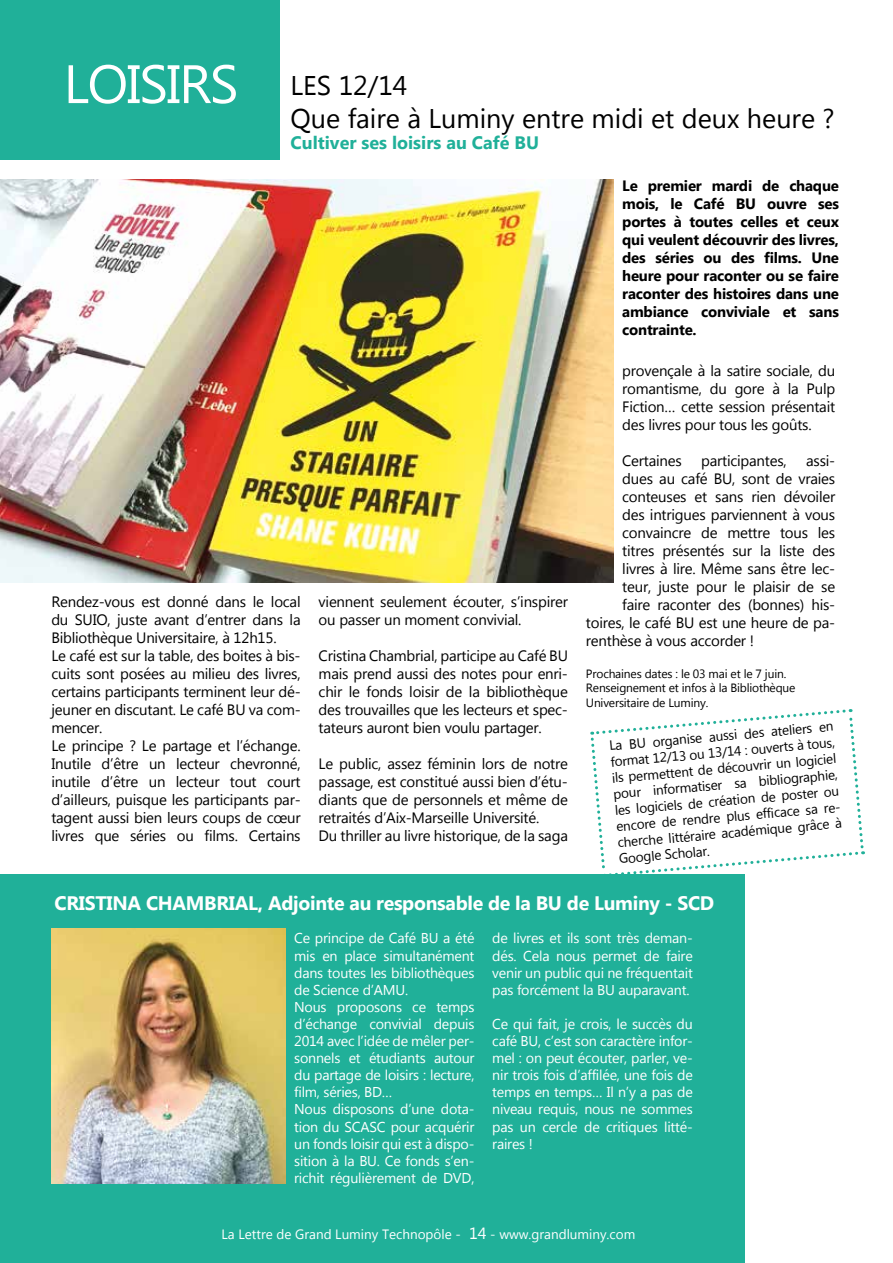
<style>
.page{position:relative;width:893px;height:1263px;background:#fff}
.page>*{position:absolute;margin:0;border:0;box-sizing:border-box;transform-origin:0 0}
.t1{font:54px "Microsoft New Tai Lue";letter-spacing:-.03em;color:#fff}
.t2{font:27px/32.4px "Microsoft New Tai Lue";color:#000}
.t3{font:700 19.5px "Microsoft New Tai Lue";letter-spacing:-.015em;color:#fff}
.t4{font:700 18px "Microsoft New Tai Lue";color:#20b099}
.t5{font:15px/18px "Microsoft New Tai Lue";letter-spacing:-.015em;color:#000}
.t6{font:700 15px/18px "Microsoft New Tai Lue";letter-spacing:-.015em;color:#000;text-align:justify}
.t7{font:14.25px/17.1px "Microsoft New Tai Lue";letter-spacing:-.015em;color:#fff;text-align:justify}
.t8{font:13.5px/16.2px "Microsoft New Tai Lue";color:#000;text-align:justify}
.t9{font:13.5px "Microsoft New Tai Lue";color:#fff}
.t10{font:12px/14.4px "Microsoft New Tai Lue";letter-spacing:-.015em;color:#000}
.s1{font-size:16.2px}
</style>
<div class="page">
<div style="left:0;top:0;width:280px;height:159px;background:#20b099"></div>
<div style="left:0;top:874px;width:744px;height:389px;background:#20b099"></div>
<img style="left:0;top:180px;width:614px;height:403px">
<img style="left:51px;top:928px;width:235px;height:255px">
<svg style="left:590px;top:709px;width:275px;height:169px"></svg>
<h1 class="t1" style="left:64px;top:53px;width:176px">LOISIRS</h1>
<h2 class="t2" style="left:291px;top:72px;width:546px">LES 12/14<br>Que faire à Luminy entre midi et deux heure ?</h2>
<p class="t4" style="left:291px;top:133px;width:250px">Cultiver ses loisirs au Café BU</p>
<p class="t6" style="left:622px;top:178px;width:218px">Le premier mardi de chaque mois, le Café BU ouvre ses portes à toutes celles et ceux qui veulent découvrir des livres, des séries ou des films. Une heure pour raconter ou se faire raconter des histoires dans une ambiance conviviale et sans contrainte.</p>
<p class="t5" style="left:51px;top:594px;width:251px">Rendez-vous est donné dans le local du SUIO, juste avant d’entrer dans la Bibliothèque Universitaire, à 12h15.<br>Le café est sur la table, des boites à bis&shy;cuits sont posées au milieu des livres, certains participants terminent leur dé&shy;jeuner en discutant. Le café BU va com&shy;mencer.<br>Le principe ? Le partage et l’échange.<br>Inutile d’être un lecteur chevronné, inutile d’être un lecteur tout court d’ailleurs, puisque les participants par&shy;tagent aussi bien leurs coups de cœur livres que séries ou films. Certains</p>
<p class="t5" style="left:319px;top:594px;width:251px">viennent seulement écouter, s’inspirer ou passer un moment convivial.</p>
<p class="t5" style="left:319px;top:648px;width:251px;text-align:justify">Cristina Chambrial, participe au Café BU mais prend aussi des notes pour enri&shy;chir le fonds loisir de la bibliothèque des trouvailles que les lecteurs et spec&shy;tateurs auront bien voulu partager.</p>
<p class="t5" style="left:319px;top:756px;width:251px">Le public, assez féminin lors de notre passage, est constitué aussi bien d’étu&shy;diants que de personnels et même de retraités d’Aix-Marseille Université.<br>Du thriller au livre historique, de la saga</p>
<p class="t5" style="left:622px;top:362px;width:214px;text-align:justify">provençale à la satire sociale, du romantisme, du gore à la Pulp Fiction… cette session présentait des livres pour tous les goûts.</p>
<p class="t5" style="left:622px;top:452px;width:61px">Certaines</p>
<p class="t5" style="left:701px;top:452px;width:87px">participantes,</p>
<p class="t5" style="left:806px;top:452px;width:31px">assi-</p>
<p class="t5" style="left:622px;top:470px;width:214px">dues au café BU, sont de vraies</p>
<p class="t5" style="left:622px;top:488px;width:214px">conteuses et sans rien dévoiler</p>
<p class="t5" style="left:622px;top:506px;width:214px">des intrigues parviennent à vous</p>
<p class="t5" style="left:622px;top:524px;width:214px">convaincre de mettre tous les</p>
<p class="t5" style="left:622px;top:542px;width:214px">titres présentés sur la liste des</p>
<p class="t5" style="left:622px;top:560px;width:214px">livres à lire. Même sans être lec-</p>
<p class="t5" style="left:622px;top:578px;width:214px">teur, juste pour le plaisir de se</p>
<p class="t5" style="left:622px;top:596px;width:214px">faire raconter des (bonnes) his-</p>
<p class="t5" style="left:586px;top:614px;width:251px">toires, le café BU est une heure de pa-</p>
<p class="t5" style="left:586px;top:632px;width:170px">renthèse à vous accorder !</p>
<p class="t10" style="left:586px;top:667px;width:211px">Prochaines dates : le 03 mai et le 7 juin.<br>Renseignement et infos à la Bibliothèque<br>Universitaire de Luminy.</p>
<p class="t8" style="left:609px;top:739px;width:228px;rotate:-5deg">La BU organise aussi des ateliers en format 12/13 ou 13/14 : ouverts à tous, ils permettent de découvrir un logiciel pour informatiser sa bibliographie, les logiciels de création de poster ou encore de rendre plus efficace sa re&shy;cherche littéraire académique grâce à Google Scholar.</p>
<h3 class="t3" style="left:55px;top:892px;width:661px">CRISTINA CHAMBRIAL, Adjointe au responsable de la BU de Luminy - SCD</h3>
<p class="t7" style="left:294px;top:931px;width:182px;text-align:left">Ce principe de Café BU a été mis en place simultanément dans toutes les bibliothèques de Science d’AMU.<br>Nous proposons ce temps d’échange convivial depuis<br>2014 avec l’idée de mêler per&shy;sonnels et étudiants autour du partage de loisirs : lecture, film, séries, BD…<br>Nous disposons d’une dota&shy;tion du SCASC pour acquérir un fonds loisir qui est à dispo&shy;sition à la BU. Ce fonds s’en&shy;richit régulièrement de DVD,</p>
<p class="t7" style="left:492px;top:931px;width:202px">de livres et ils sont très deman&shy;dés. Cela nous permet de faire venir un public qui ne fréquentait pas forcément la BU auparavant.</p>
<p class="t7" style="left:492px;top:1016px;width:202px">Ce qui fait, je crois, le succès du café BU, c’est son caractère infor&shy;mel : on peut écouter, parler, ve&shy;nir trois fois d’affilée, une fois de temps en temps… Il n’y a pas de niveau requis, nous ne sommes pas un cercle de critiques litté&shy;raires !</p>
<p class="t9" style="left:222px;top:1227px;width:415px">La Lettre de Grand Luminy Technopôle - <span class="s1">14</span> - www.grandluminy.com</p>
</div>
